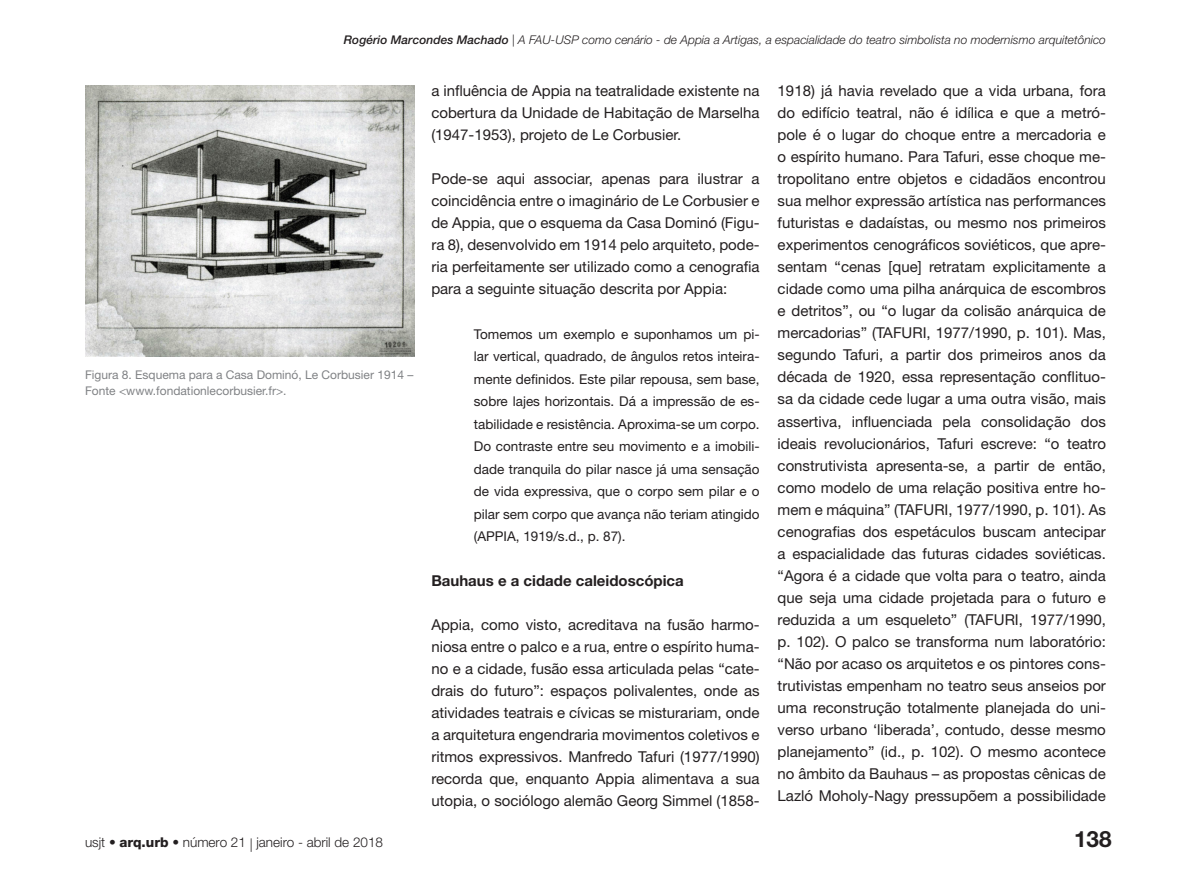
<style>
.page{position:relative;width:1191px;height:893px;background:#fff}
.page>*{position:absolute;margin:0;border:0;box-sizing:border-box;transform-origin:0 0}
.t1{font:700 22.5px "Helvetica Neue LT Std";color:#231f20}
.Texto{font:15px/22px "Helvetica Neue LT Std";color:#231f20;text-align:justify}
.Subtítulo{font:700 15px "Helvetica Neue LT Std";color:#231f20}
.Citação{font:13.5px/22.5px "Helvetica Neue LT Std";color:#231f20;text-align:justify}
.t2{font:300 13.5px "Helvetica Neue LT Std";color:#231f20}
.t3{font:italic 300 12px "Helvetica Neue LT Std";color:#231f20}
.Legenda{font:12px/16.5px "Helvetica Neue LT Std";color:#808285}
.s1{font-weight:500}
.s2{font-weight:800}
</style>
<div class="page">
<img style="left:85px;top:85px;width:329px;height:272px">
<p class="t3" style="left:344px;top:33px;width:763px"><span class="s1">Rogério Marcondes Machado</span> | A FAU-USP como cenário - de Appia a Artigas, a espacialidade do teatro simbolista no modernismo arquitetônico</p>
<p class="Legenda" style="left:85px;top:366px;width:330px">Figura 8. Esquema para a Casa Dominó, Le Corbusier 1914 –<br>Fonte &lt;www.fondationlecorbusier.fr&gt;.</p>
<p class="t2" style="left:85px;top:834px;width:299px">usjt • <span class="s2">arq.urb</span> • número 21 | janeiro - abril de 2018</p>
<p class="Texto" style="left:431px;top:79px;width:330px">a influência de Appia na teatralidade existente na cobertura da Unidade de Habitação de Marselha (1947-1953), projeto de Le Corbusier.</p>
<p class="Texto" style="left:431px;top:167px;width:330px">Pode-se aqui associar, apenas para ilustrar a coincidência entre o imaginário de Le Corbusier e de Appia, que o esquema da Casa Dominó (Figu&shy;ra 8), desenvolvido em 1914 pelo arquiteto, pode&shy;ria perfeitamente ser utilizado como a cenografia para a seguinte situação descrita por Appia:</p>
<p class="Citação" style="left:474px;top:323px;width:287px">Tomemos um exemplo e suponhamos um pi&shy;lar vertical, quadrado, de ângulos retos inteira&shy;mente definidos. Este pilar repousa, sem base, sobre lajes horizontais. Dá a impressão de es&shy;tabilidade e resistência. Aproxima-se um corpo.<br>Do contraste entre seu movimento e a imobili&shy;dade tranquila do pilar nasce já uma sensação de vida expressiva, que o corpo sem pilar e o pilar sem corpo que avança não teriam atingido (APPIA, 1919/s.d., p. 87).</p>
<p class="Subtítulo" style="left:431px;top:571px;width:254px">Bauhaus e a cidade caleidoscópica</p>
<p class="Texto" style="left:431px;top:613px;width:330px">Appia, como visto, acreditava na fusão harmo&shy;niosa entre o palco e a rua, entre o espírito huma&shy;no e a cidade, fusão essa articulada pelas “cate&shy;drais do futuro”: espaços polivalentes, onde as atividades teatrais e cívicas se misturariam, onde a arquitetura engendraria movimentos coletivos e ritmos expressivos. Manfredo Tafuri (1977/1990) recorda que, enquanto Appia alimentava a sua utopia, o sociólogo alemão Georg Simmel (1858-</p>
<p class="Texto" style="left:777px;top:79px;width:330px">1918) já havia revelado que a vida urbana, fora do edifício teatral, não é idílica e que a metró&shy;pole é o lugar do choque entre a mercadoria e o espírito humano. Para Tafuri, esse choque me&shy;tropolitano entre objetos e cidadãos encontrou sua melhor expressão artística nas performances futuristas e dadaístas, ou mesmo nos primeiros experimentos cenográficos soviéticos, que apre&shy;sentam “cenas [que] retratam explicitamente a cidade como uma pilha anárquica de escombros e detritos”, ou “o lugar da colisão anárquica de mercadorias” (TAFURI, 1977/1990, p. 101). Mas, segundo Tafuri, a partir dos primeiros anos da década de 1920, essa representação conflituo&shy;sa da cidade cede lugar a uma outra visão, mais assertiva, influenciada pela consolidação dos ideais revolucionários, Tafuri escreve: “o teatro construtivista apresenta-se, a partir de então, como modelo de uma relação positiva entre ho&shy;mem e máquina” (TAFURI, 1977/1990, p. 101). As cenografias dos espetáculos buscam antecipar a espacialidade das futuras cidades soviéticas. “Agora é a cidade que volta para o teatro, ainda que seja uma cidade projetada para o futuro e reduzida a um esqueleto” (TAFURI, 1977/1990, p. 102). O palco se transforma num laboratório: “Não por acaso os arquitetos e os pintores cons&shy;trutivistas empenham no teatro seus anseios por uma reconstrução totalmente planejada do uni&shy;verso urbano ‘liberada’, contudo, desse mesmo planejamento” (id., p. 102). O mesmo acontece no âmbito da Bauhaus – as propostas cênicas de Lazló Moholy-Nagy pressupõem a possibilidade</p>
<h1 class="t1" style="left:1074px;top:825px;width:39px">138</h1>
</div>
